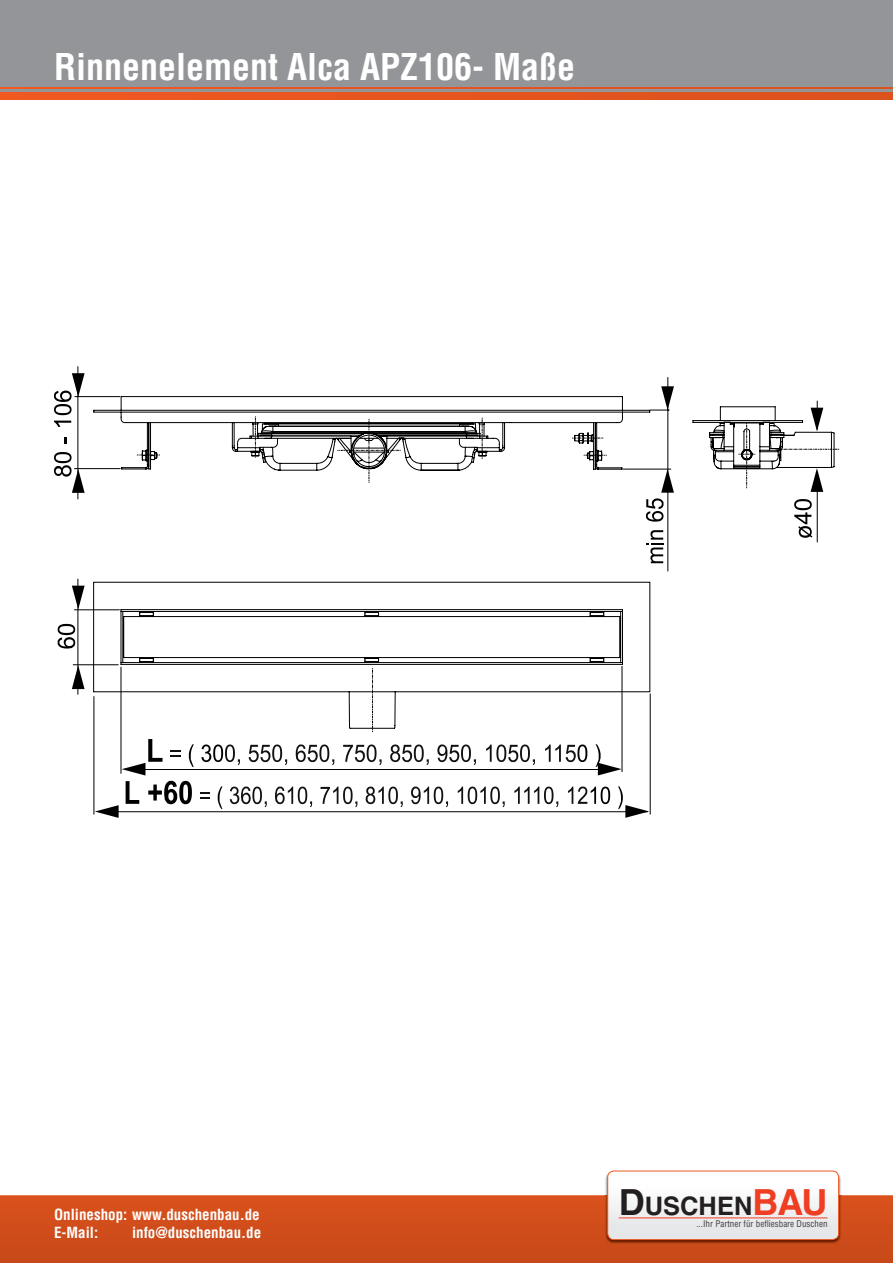
<style>
.page{position:relative;width:893px;height:1263px;background:#fff}
.page>*{position:absolute;margin:0;border:0;box-sizing:border-box;transform-origin:0 0}
.t1{font:700 condensed 36px "Helvetica LT Std";color:#fff}
.t2{font:700 36px "Helvetica LT Std";color:#ef3e22}
.t3{font:700 25.5px "Helvetica LT Std";color:#231f20}
.t4{font:700 condensed 15px "Helvetica LT Std";color:#fff}
.t5{font:condensed 9px "Helvetica LT Std";color:#3e3e3f}
.s1{font-size:36px}
</style>
<div class="page">
<svg style="left:0;top:1195px;width:893px;height:68px;background:#cf4d1b"></svg>
<img style="left:605px;top:1170px;width:236px;height:74px">
<svg style="left:608px;top:1171px;width:231px;height:68px"></svg>
<div style="left:607px;top:1171px;width:232px;height:69px;border:1px solid #f15921;border-radius:6px"></div>
<hr style="left:619px;top:1217px;width:208px;height:1px;background:#ef3e22">
<div style="left:0;top:0;width:893px;height:92px;background:#939598"></div>
<div style="left:0;top:92px;width:893px;height:8px;background:#e6551f"></div>
<hr style="left:0;top:87px;width:893px;height:2px;background:#e6551f">
<svg style="left:72px;top:586px;width:13px;height:23px"></svg>
<svg style="left:95px;top:805px;width:24px;height:13px"></svg>
<svg style="left:72px;top:665px;width:13px;height:24px"></svg>
<hr style="left:78px;top:367px;width:1px;height:132px;background:#000">
<hr style="left:129px;top:769px;width:485px;height:1px;background:#000">
<hr style="left:102px;top:811px;width:546px;height:1px;background:#000">
<hr style="left:78px;top:579px;width:1px;height:115px;background:#000">
<hr style="left:75px;top:396px;width:45px;height:1px;background:#000">
<hr style="left:121px;top:667px;width:1px;height:106px;background:#000">
<hr style="left:94px;top:696px;width:1px;height:118px;background:#000">
<hr style="left:74px;top:609px;width:45px;height:1px;background:#000">
<hr style="left:74px;top:468px;width:46px;height:1px;background:#000">
<hr style="left:622px;top:666px;width:1px;height:106px;background:#000">
<hr style="left:650px;top:694px;width:1px;height:120px;background:#000">
<hr style="left:73px;top:664px;width:45px;height:1px;background:#000">
<svg style="left:54px;top:452px;width:31px;height:41px"></svg>
<svg style="left:64px;top:437px;width:2px;height:6px"></svg>
<svg style="left:54px;top:421px;width:17px;height:6px"></svg>
<svg style="left:54px;top:373px;width:31px;height:42px"></svg>
<svg style="left:58px;top:624px;width:17px;height:24px"></svg>
<hr style="left:668px;top:377px;width:1px;height:194px;background:#000">
<svg style="left:126px;top:781px;width:13px;height:23px"></svg>
<svg style="left:148px;top:781px;width:44px;height:23px"></svg>
<svg style="left:200px;top:792px;width:10px;height:7px"></svg>
<svg style="left:218px;top:786px;width:5px;height:23px"></svg>
<svg style="left:230px;top:787px;width:37px;height:20px"></svg>
<svg style="left:275px;top:787px;width:37px;height:20px"></svg>
<svg style="left:321px;top:787px;width:36px;height:20px"></svg>
<svg style="left:366px;top:787px;width:37px;height:20px"></svg>
<svg style="left:411px;top:787px;width:37px;height:20px"></svg>
<svg style="left:458px;top:787px;width:47px;height:20px"></svg>
<svg style="left:514px;top:787px;width:44px;height:20px"></svg>
<svg style="left:568px;top:787px;width:42px;height:17px"></svg>
<svg style="left:618px;top:786px;width:31px;height:32px"></svg>
<svg style="left:122px;top:739px;width:41px;height:36px"></svg>
<svg style="left:170px;top:750px;width:10px;height:7px"></svg>
<svg style="left:189px;top:744px;width:5px;height:23px"></svg>
<svg style="left:201px;top:744px;width:39px;height:21px"></svg>
<svg style="left:249px;top:744px;width:38px;height:21px"></svg>
<svg style="left:296px;top:744px;width:38px;height:21px"></svg>
<svg style="left:343px;top:744px;width:39px;height:21px"></svg>
<svg style="left:390px;top:744px;width:39px;height:21px"></svg>
<svg style="left:437px;top:744px;width:39px;height:21px"></svg>
<svg style="left:486px;top:744px;width:49px;height:21px"></svg>
<svg style="left:545px;top:744px;width:42px;height:18px"></svg>
<svg style="left:596px;top:744px;width:26px;height:31px"></svg>
<svg style="left:661px;top:386px;width:178px;height:157px"></svg>
<svg style="left:93px;top:396px;width:689px;height:333px"></svg>
<h1 class="t1" style="left:54px;top:44px;width:523px">Rinnenelement Alca APZ106- Maße</h1>
<p class="t4" style="left:54px;top:1205px;width:207px">Onlineshop: www.duschenbau.de</p>
<p class="t4" style="left:54px;top:1223px;width:46px">E-Mail:</p>
<p class="t4" style="left:132px;top:1223px;width:131px">info@duschenbau.de</p>
<h2 class="t3" style="left:619px;top:1190px;width:135px"><span class="s1">D</span>USCHEN</h2>
<p class="t5" style="left:696px;top:1218px;width:133px">...Ihr Partner für befliesbare Duschen</p>
<h1 class="t2" style="left:752px;top:1180px;width:77px">BAU</h1>
</div>
